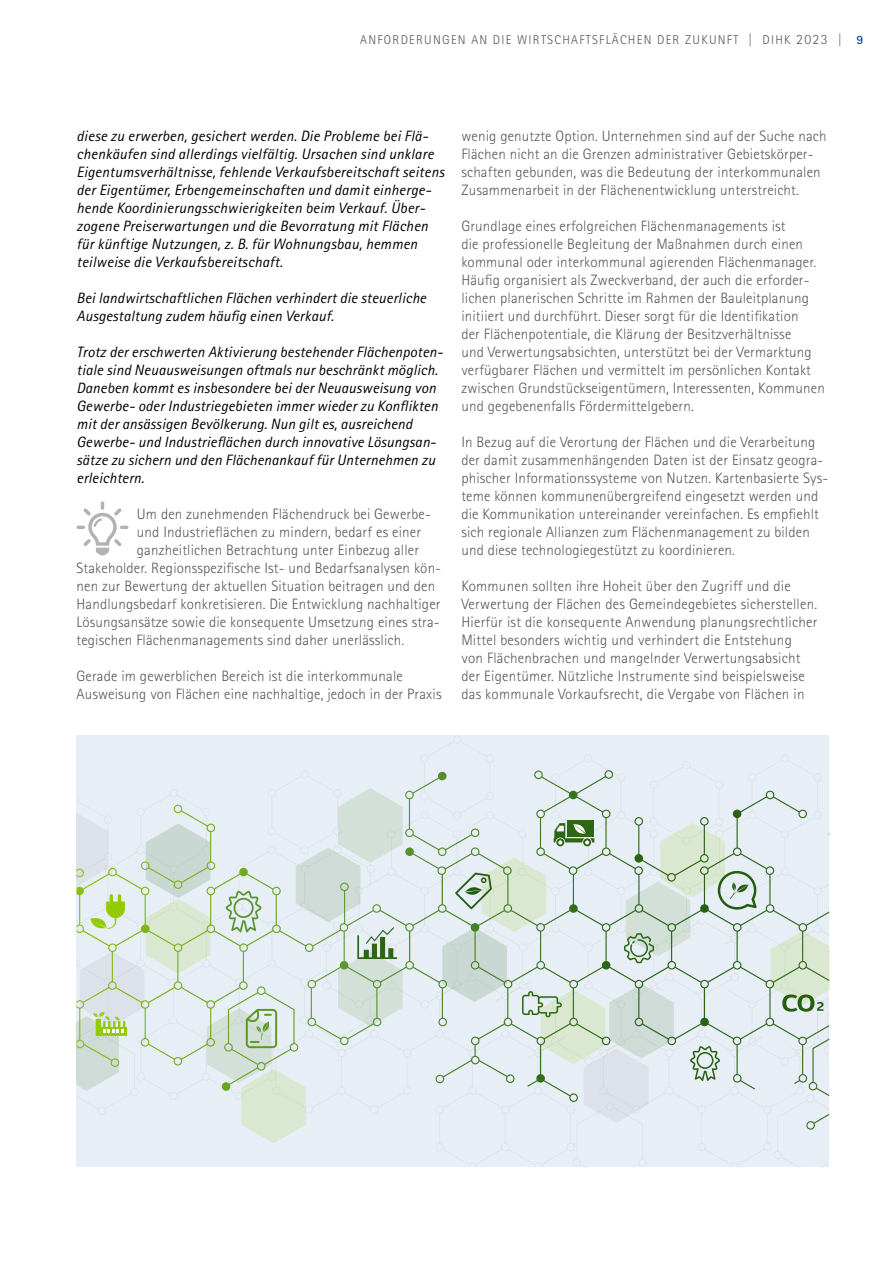
<style>
.page{position:relative;width:893px;height:1263px;background:#fff}
.page>*{position:absolute;margin:0;border:0;box-sizing:border-box;transform-origin:0 0}
.t1{font:300 15px/18px "Agfa Rotis Sans Serif";letter-spacing:.01em;color:#575756}
.t2{font:italic 15px/18px "Agfa Rotis Sans Serif";letter-spacing:.01em;color:#000}
.t3{font:300 12.75px "Agfa Rotis Sans Serif";letter-spacing:.1em;color:#575756}
.s1{font-size:14.25px}
.s2{font-weight:700;color:#004b88}
</style>
<div class="page">
<svg style="left:757px;top:754px;width:72px;height:177px;background:#e2eaef"></svg>
<svg style="left:757px;top:918px;width:47px;height:249px;background:#e2e9ee"></svg>
<svg style="left:770px;top:931px;width:59px;height:236px;background:#dae4e0"></svg>
<svg style="left:77px;top:735px;width:680px;height:432px;background:#dde7e6"></svg>
<svg style="left:77px;top:501px;width:51px;height:54px"></svg>
<p class="t3" style="left:360px;top:32px;width:504px">ANFORDERUNGEN AN DIE WIRTSCHAFTSFLÄCHEN DER ZUKUNFT | DIHK <span class="s1">2023</span> | <span class="s2">9</span></p>
<p class="t2" style="left:77px;top:127px;width:369px">diese zu erwerben, gesichert werden. Die Probleme bei Flä&shy;chenkäufen sind allerdings vielfältig. Ursachen sind unklare Eigentumsverhältnisse, fehlende Verkaufsbereitschaft seitens der Eigentümer, Erbengemeinschaften und damit einherge&shy;hende Koordinierungsschwierigkeiten beim Verkauf. Über&shy;zogene Preiserwartungen und die Bevorratung mit Flächen für künftige Nutzungen, z. B. für Wohnungsbau, hemmen teilweise die Verkaufsbereitschaft.</p>
<p class="t2" style="left:77px;top:289px;width:351px">Bei landwirtschaftlichen Flächen verhindert die steuerliche<br>Ausgestaltung zudem häufig einen Verkauf.</p>
<p class="t2" style="left:77px;top:343px;width:368px">Trotz der erschwerten Aktivierung bestehender Flächenpoten&shy;tiale sind Neuausweisungen oftmals nur beschränkt möglich.<br>Daneben kommt es insbesondere bei der Neuausweisung von Gewerbe- oder Industriegebieten immer wieder zu Konflikten mit der ansässigen Bevölkerung. Nun gilt es, ausreichend Gewerbe- und Industrieflächen durch innovative Lösungsan&shy;sätze zu sichern und den Flächenankauf für Unternehmen zu erleichtern.</p>
<p class="t1" style="left:137px;top:505px;width:295px">Um den zunehmenden Flächendruck bei Gewerbe-</p>
<p class="t1" style="left:137px;top:523px;width:286px">und Industrieflächen zu mindern, bedarf es einer</p>
<p class="t1" style="left:137px;top:541px;width:284px">ganzheitlichen Betrachtung unter Einbezug aller</p>
<p class="t1" style="left:77px;top:559px;width:366px">Stakeholder. Regionsspezifische Ist- und Bedarfsanalysen kön-</p>
<p class="t1" style="left:77px;top:577px;width:360px">nen zur Bewertung der aktuellen Situation beitragen und den</p>
<p class="t1" style="left:77px;top:595px;width:366px">Handlungsbedarf konkretisieren. Die Entwicklung nachhaltiger</p>
<p class="t1" style="left:77px;top:613px;width:365px">Lösungsansätze sowie die konsequente Umsetzung eines stra-</p>
<p class="t1" style="left:77px;top:631px;width:329px">tegischen Flächenmanagements sind daher unerlässlich.</p>
<p class="t1" style="left:77px;top:667px;width:367px">Gerade im gewerblichen Bereich ist die interkommunale<br>Ausweisung von Flächen eine nachhaltige, jedoch in der Praxis</p>
<p class="t1" style="left:461px;top:127px;width:367px">wenig genutzte Option. Unternehmen sind auf der Suche nach Flächen nicht an die Grenzen administrativer Gebietskörper&shy;schaften gebunden, was die Bedeutung der interkommunalen Zusammenarbeit in der Flächenentwicklung unterstreicht.</p>
<p class="t1" style="left:461px;top:217px;width:365px">Grundlage eines erfolgreichen Flächenmanagements ist<br>die professionelle Begleitung der Maßnahmen durch einen kommunal oder interkommunal agierenden Flächenmanager.<br>Häufig organisiert als Zweckverband, der auch die erforder&shy;lichen planerischen Schritte im Rahmen der Bauleitplanung initiiert und durchführt. Dieser sorgt für die Identifikation<br>der Flächenpotentiale, die Klärung der Besitzverhältnisse<br>und Verwertungsabsichten, unterstützt bei der Vermarktung verfügbarer Flächen und vermittelt im persönlichen Kontakt zwischen Grundstückseigentümern, Interessenten, Kommunen und gegebenenfalls Fördermittelgebern.</p>
<p class="t1" style="left:461px;top:433px;width:368px">In Bezug auf die Verortung der Flächen und die Verarbeitung der damit zusammenhängenden Daten ist der Einsatz geogra&shy;phischer Informationssysteme von Nutzen. Kartenbasierte Sys&shy;teme können kommunenübergreifend eingesetzt werden und die Kommunikation untereinander vereinfachen. Es empfiehlt sich regionale Allianzen zum Flächenmanagement zu bilden und diese technologiegestützt zu koordinieren.</p>
<p class="t1" style="left:461px;top:577px;width:358px">Kommunen sollten ihre Hoheit über den Zugriff und die Verwertung der Flächen des Gemeindegebietes sicherstellen.<br>Hierfür ist die konsequente Anwendung planungsrechtlicher Mittel besonders wichtig und verhindert die Entstehung<br>von Flächenbrachen und mangelnder Verwertungsabsicht der Eigentümer. Nützliche Instrumente sind beispielsweise das kommunale Vorkaufsrecht, die Vergabe von Flächen in</p>
</div>
